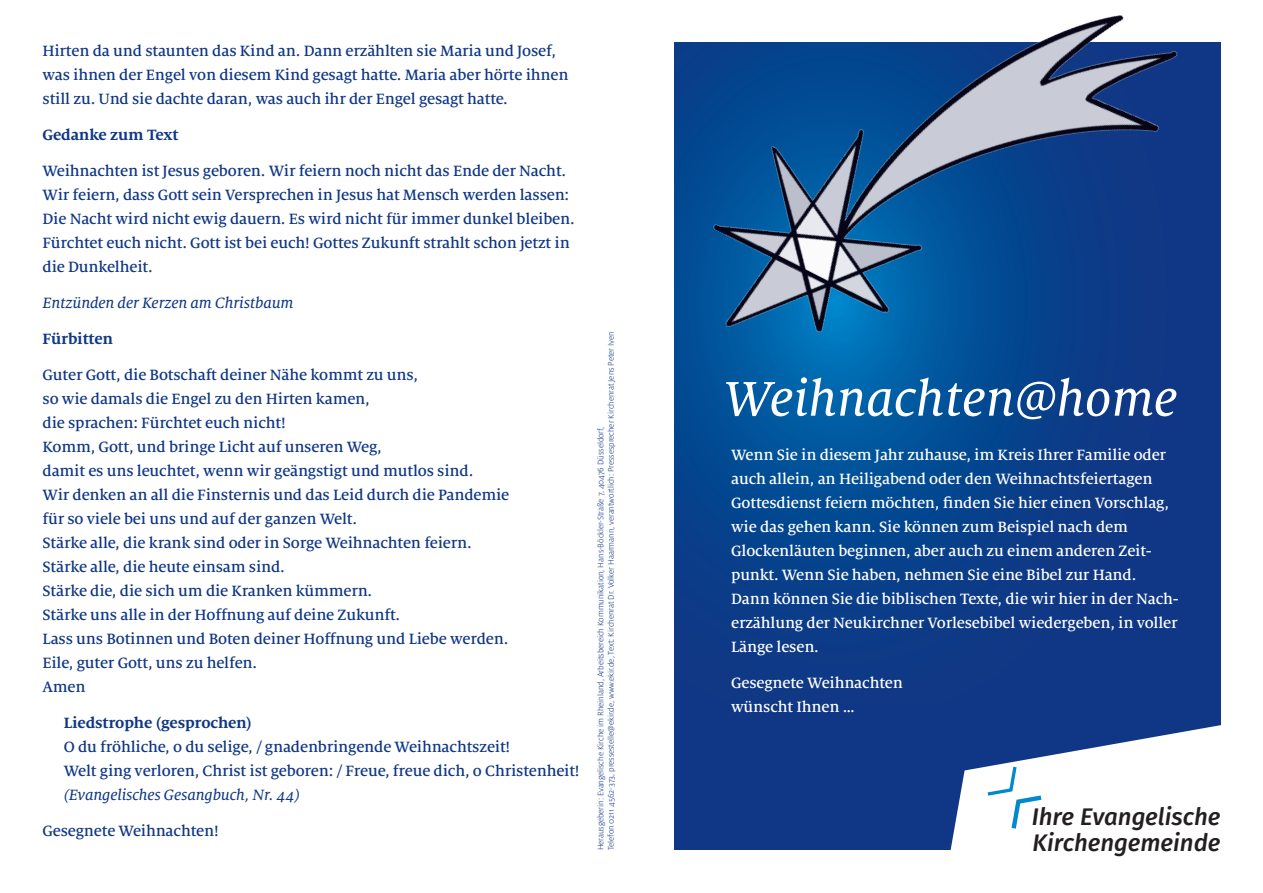
<style>
.page{position:relative;width:1263px;height:893px;background:#fff}
.page>*{position:absolute;margin:0;border:0;box-sizing:border-box;transform-origin:0 0}
.t1{font:54px "Milo Serif OT Text Ita";color:#fff}
.t2{font:italic 500 24px "Fira Sans";color:#231f20}
._4_3_Copy_Serif_Regu{font:500 16.5px/24px "Milo Serif OT";letter-spacing:-.01em;color:#103785}
._4_3_Copy_Serif_Regu-2{font:500 16.5px/24px "Milo Serif OT";letter-spacing:-.01em;color:#fff}
._4_3_Copy_Serif_Regu-3{font:16.5px "Milo Serif OT Text Ita";letter-spacing:-.01em;color:#103785}
._4_3_Copy_Serif_Regu-4{font:700 16.5px "Milo Serif OT";letter-spacing:-.01em;color:#103785}
._4_3_Copy_Serif_Regu-5{font:300 9px "Milo OT";letter-spacing:-.01em;color:#103785}
</style>
<div class="page">
<div style="left:674px;top:43px;width:546px;height:807px;background:#103785"></div>
<div style="left:674px;top:43px;width:514px;height:660px;background:linear-gradient(to right,#08408b,#103785)"></div>
<img style="left:674px;top:15px;width:547px;height:477px">
<svg style="left:950px;top:718px;width:271px;height:132px;fill:#fff"></svg>
<svg style="left:988px;top:767px;width:53px;height:62px;background:#e2f1f9"></svg>
<svg style="left:1053px;top:814px;width:1px;height:12px"></svg>
<p class="_4_3_Copy_Serif_Regu" style="left:43px;top:39px;width:527px">Hirten da und staunten das Kind an. Dann erzählten sie Maria und Josef, was ihnen der Engel von diesem Kind gesagt hatte. Maria aber hörte ihnen still zu. Und sie dachte daran, was auch ihr der Engel gesagt hatte.</p>
<p class="_4_3_Copy_Serif_Regu-4" style="left:43px;top:125px;width:137px">Gedanke zum Text</p>
<p class="_4_3_Copy_Serif_Regu" style="left:43px;top:159px;width:534px">Weihnachten ist Jesus geboren. Wir feiern noch nicht das Ende der Nacht.<br>Wir feiern, dass Gott sein Versprechen in Jesus hat Mensch werden lassen:<br>Die Nacht wird nicht ewig dauern. Es wird nicht für immer dunkel bleiben.<br>Fürchtet euch nicht. Gott ist bei euch! Gottes Zukunft strahlt schon jetzt in die Dunkelheit.</p>
<p class="_4_3_Copy_Serif_Regu-3" style="left:43px;top:294px;width:252px">Entzünden der Kerzen am Christbaum</p>
<p class="_4_3_Copy_Serif_Regu-4" style="left:43px;top:329px;width:72px">Fürbitten</p>
<p class="_4_3_Copy_Serif_Regu" style="left:43px;top:363px;width:377px">Guter Gott, die Botschaft deiner Nähe kommt zu uns,</p>
<p class="_4_3_Copy_Serif_Regu" style="left:43px;top:387px;width:329px">so wie damals die Engel zu den Hirten kamen,</p>
<p class="_4_3_Copy_Serif_Regu" style="left:43px;top:411px;width:245px">die sprachen: Fürchtet euch nicht!</p>
<p class="_4_3_Copy_Serif_Regu" style="left:43px;top:435px;width:341px">Komm, Gott, und bringe Licht auf unseren Weg,</p>
<p class="_4_3_Copy_Serif_Regu" style="left:43px;top:459px;width:432px">damit es uns leuchtet, wenn wir geängstigt und mutlos sind.</p>
<p class="_4_3_Copy_Serif_Regu" style="left:43px;top:483px;width:468px">Wir denken an all die Finsternis und das Leid durch die Pandemie</p>
<p class="_4_3_Copy_Serif_Regu" style="left:43px;top:507px;width:316px">für so viele bei uns und auf der ganzen Welt.</p>
<p class="_4_3_Copy_Serif_Regu" style="left:43px;top:531px;width:431px">Stärke alle, die krank sind oder in Sorge Weihnachten feiern.</p>
<p class="_4_3_Copy_Serif_Regu" style="left:43px;top:555px;width:244px">Stärke alle, die heute einsam sind.</p>
<p class="_4_3_Copy_Serif_Regu" style="left:43px;top:579px;width:331px">Stärke die, die sich um die Kranken kümmern.</p>
<p class="_4_3_Copy_Serif_Regu" style="left:43px;top:603px;width:359px">Stärke uns alle in der Hoffnung auf deine Zukunft.</p>
<p class="_4_3_Copy_Serif_Regu" style="left:43px;top:627px;width:467px">Lass uns Botinnen und Boten deiner Hoffnung und Liebe werden.</p>
<p class="_4_3_Copy_Serif_Regu" style="left:43px;top:651px;width:216px">Eile, guter Gott, uns zu helfen.</p>
<p class="_4_3_Copy_Serif_Regu" style="left:43px;top:675px;width:45px">Amen</p>
<p class="_4_3_Copy_Serif_Regu-4" style="left:64px;top:713px;width:190px">Liedstrophe (gesprochen)</p>
<p class="_4_3_Copy_Serif_Regu" style="left:64px;top:735px;width:448px">O du fröhliche, o du selige, / gnadenbringende Weihnachtszeit!</p>
<p class="_4_3_Copy_Serif_Regu" style="left:64px;top:759px;width:517px">Welt ging verloren, Christ ist geboren: / Freue, freue dich, o Christenheit!</p>
<p class="_4_3_Copy_Serif_Regu-3" style="left:64px;top:786px;width:238px">(Evangelisches Gesangbuch, Nr. 44)</p>
<p class="_4_3_Copy_Serif_Regu" style="left:43px;top:819px;width:178px">Gesegnete Weihnachten!</p>
<p class="_4_3_Copy_Serif_Regu-5" style="left:606px;top:850px;width:521px;rotate:-90deg">Telefon 0211 4562-373, pressestelle@ekir.de, www.ekir.de, Text: Kirchenrat Dr. Volker Haarmann, verantwortlich: Pressesprecher Kirchenrat Jens Peter Iven</p>
<p class="_4_3_Copy_Serif_Regu-5" style="left:596px;top:850px;width:425px;rotate:-90deg">Herausgeberin: Evangelische Kirche im Rheinland, Arbeitsbereich Kommunikation, Hans-Böckler-Straße 7, 40476 Düsseldorf,</p>
<p class="t1" style="left:723px;top:371px;width:456px">Weihnachten@home</p>
<p class="_4_3_Copy_Serif_Regu-2" style="left:731px;top:443px;width:449px">Wenn Sie in diesem Jahr zuhause, im Kreis Ihrer Familie oder auch allein, an Heiligabend oder den Weihnachtsfeiertagen Gottesdienst feiern möchten, finden Sie hier einen Vorschlag, wie das gehen kann. Sie können zum Beispiel nach dem Glockenläuten beginnen, aber auch zu einem anderen Zeit&shy;punkt. Wenn Sie haben, nehmen Sie eine Bibel zur Hand.<br>Dann können Sie die biblischen Texte, die wir hier in der Nach&shy;erzählung der Neukirchner Vorlesebibel wiedergeben, in voller Länge lesen.</p>
<p class="_4_3_Copy_Serif_Regu-2" style="left:731px;top:671px;width:173px">Gesegnete Weihnachten</p>
<p class="_4_3_Copy_Serif_Regu-2" style="left:731px;top:695px;width:125px">wünscht Ihnen …</p>
<p class="t2" style="left:1032px;top:800px;width:190px">Ihre Evangelische</p>
<p class="t2" style="left:1032px;top:825px;width:189px">Kirchengemeinde</p>
</div>
